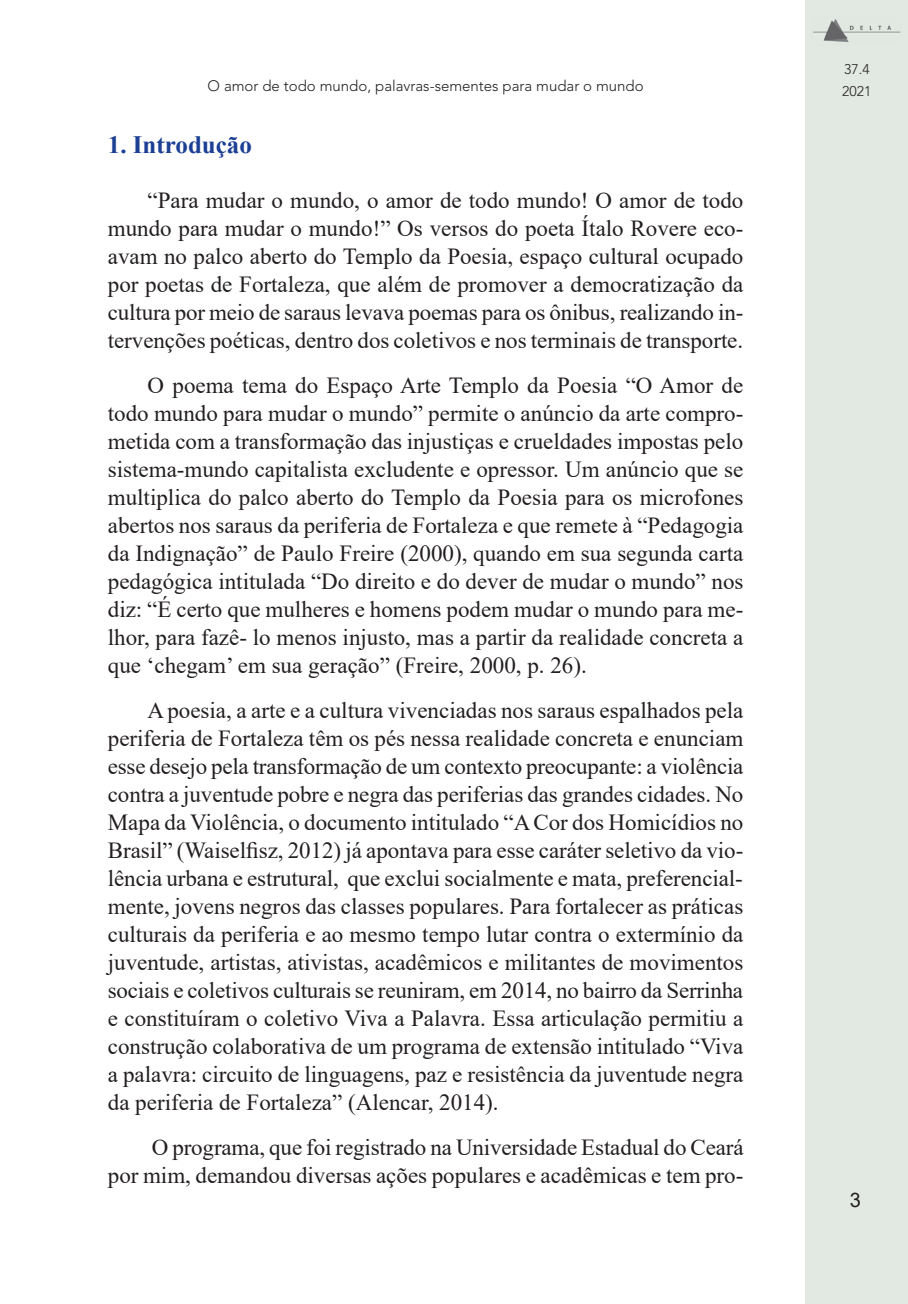
<style>
.page{position:relative;width:908px;height:1304px;background:#fff}
.page>*{position:absolute;margin:0;border:0;box-sizing:border-box;transform-origin:0 0}
.t1{font:700 25px "Times New Roman";color:#1b3f94}
.t2{font:23px/28px "Times New Roman";color:#231f20;text-align:justify}
.t3{font:20px "Arial";color:#231f20}
.t4{font:300 15px "Avenir";color:#231f20}
.t5{font:300 14px/22px "Avenir";color:#231f20}
</style>
<div class="page">
<div style="left:804px;top:0;width:102px;height:1304px;background:#e1e9e2"></div>
<img style="left:813px;top:19px;width:88px;height:23px">
<p class="t4" style="left:207px;top:77px;width:437px">O amor de todo mundo, palavras-sementes para mudar o mundo</p>
<p class="t1" style="left:108px;top:127px;width:145px">1. Introdução</p>
<p class="t2" style="left:108px;top:186px;width:637px;text-indent:40px">“Para mudar o mundo, o amor de todo mundo! O amor de todo mundo para mudar o mundo!” Os versos do poeta Ítalo Rovere eco&shy;avam no palco aberto do Templo da Poesia, espaço cultural ocupado por poetas de Fortaleza, que além de promover a democratização da cultura por meio de saraus levava poemas para os ônibus, realizando in&shy;tervenções poéticas, dentro dos coletivos e nos terminais de transporte.</p>
<p class="t2" style="left:108px;top:371px;width:637px;text-indent:40px">O poema tema do Espaço Arte Templo da Poesia “O Amor de todo mundo para mudar o mundo” permite o anúncio da arte compro&shy;metida com a transformação das injustiças e crueldades impostas pelo sistema-mundo capitalista excludente e opressor. Um anúncio que se multiplica do palco aberto do Templo da Poesia para os microfones abertos nos saraus da periferia de Fortaleza e que remete à “Pedagogia da Indignação” de Paulo Freire (2000), quando em sua segunda carta pedagógica intitulada “Do direito e do dever de mudar o mundo” nos diz: “É certo que mulheres e homens podem mudar o mundo para me&shy;lhor, para fazê- lo menos injusto, mas a partir da realidade concreta a que ‘chegam’ em sua geração” (Freire, 2000, p. 26).</p>
<p class="t2" style="left:108px;top:696px;width:637px;text-indent:40px">A poesia, a arte e a cultura vivenciadas nos saraus espalhados pela periferia de Fortaleza têm os pés nessa realidade concreta e enunciam esse desejo pela transformação de um contexto preocupante: a violência contra a juventude pobre e negra das periferias das grandes cidades. No Mapa da Violência, o documento intitulado “A Cor dos Homicídios no Brasil” (Waiselfisz, 2012) já apontava para esse caráter seletivo da vio&shy;lência urbana e estrutural, que exclui socialmente e mata, preferencial&shy;mente, jovens negros das classes populares. Para fortalecer as práticas culturais da periferia e ao mesmo tempo lutar contra o extermínio da juventude, artistas, ativistas, acadêmicos e militantes de movimentos sociais e coletivos culturais se reuniram, em 2014, no bairro da Serrinha e constituíram o coletivo Viva a Palavra. Essa articulação permitiu a construção colaborativa de um programa de extensão intitulado “Viva a palavra: circuito de linguagens, paz e resistência da juventude negra da periferia de Fortaleza” (Alencar, 2014).</p>
<p class="t2" style="left:108px;top:1133px;width:637px;text-align:right">O programa, que foi registrado na Universidade Estadual do Ceará<br>por mim, demandou diversas ações populares e acadêmicas e tem pro-</p>
<p class="t5" style="left:841px;top:58px;width:31px">37.4<br>2021</p>
<p class="t3" style="left:849px;top:1186px;width:13px">3</p>
</div>
